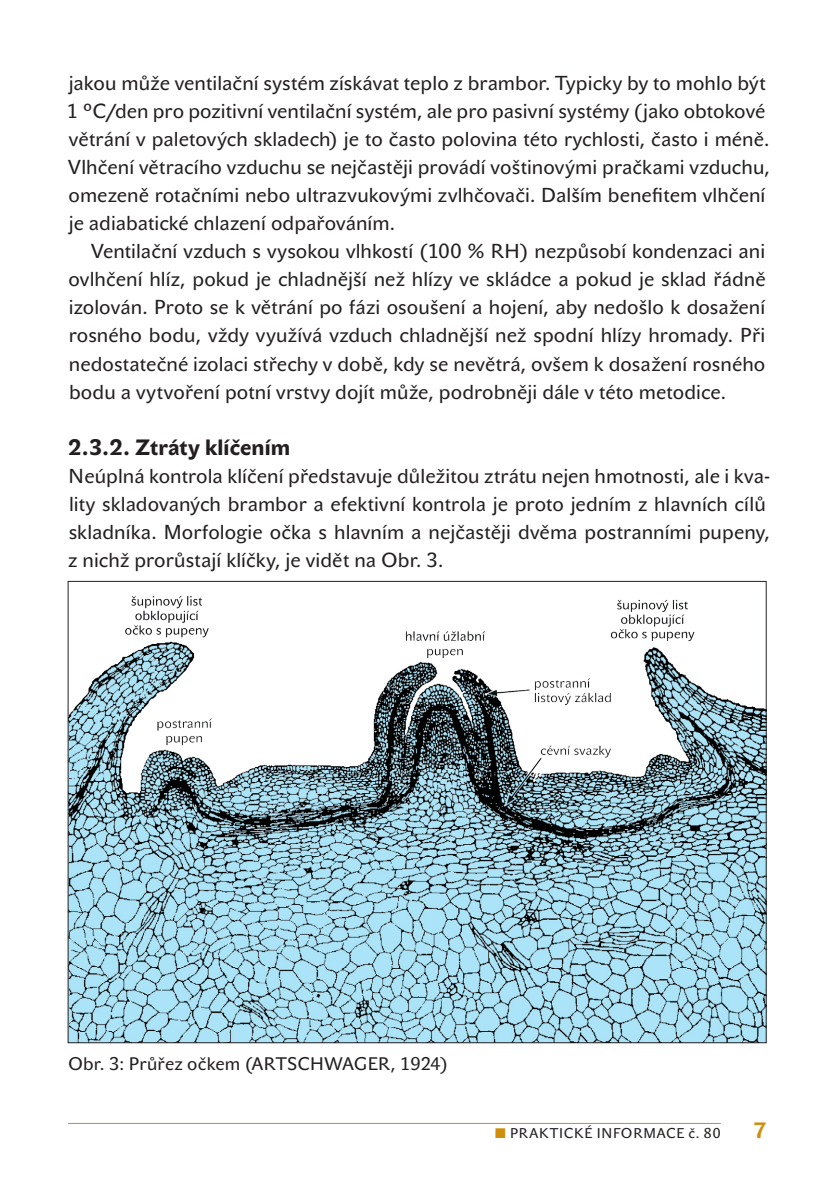
<style>
.page{position:relative;width:840px;height:1191px;background:#fff}
.page>*{position:absolute;margin:0;border:0;box-sizing:border-box;transform-origin:0 0}
.PODTITULEK{font:22px "John Sans Heavy Pro";letter-spacing:.005em;color:#231f20}
.t1{font:700 22px "John Sans Text Pro";color:#ce8f0f}
.TEXT{font:20px/28px "John Sans Text Pro";letter-spacing:.005em;color:#231f20}
.TEXT1{font:20px/28px "John Sans Text Pro";letter-spacing:.005em;color:#231f20;text-align:justify}
.POPISEK{font:18px "John Sans Text Pro";letter-spacing:.015em;color:#231f20}
.t2{font:14px "John Sans Text Pro";letter-spacing:.06em;color:#231f20}
</style>
<div class="page">
<img style="left:70px;top:596px;width:694px;height:445px">
<hr style="left:68px;top:1123px;width:652px;height:1px;background:#ce8f0f">
<p class="TEXT" style="left:67px;top:70px;width:704px">jakou může ventilační systém získávat teplo z brambor. Typicky by to mohlo být 1 °C/den pro pozitivní ventilační systém, ale pro pasivní systémy (jako obtokové větrání v paletových skladech) je to často polovina této rychlosti, často i méně.<br>Vlhčení větracího vzduchu se nejčastěji provádí voštinovými pračkami vzduchu, omezeně rotačními nebo ultrazvukovými zvlhčovači. Dalším benefitem vlhčení je adiabatické chlazení odpařováním.</p>
<p class="TEXT1" style="left:68px;top:238px;width:698px;text-indent:22px">Ventilační vzduch s vysokou vlhkostí (100 % RH) nezpůsobí kondenzaci ani ovlhčení hlíz, pokud je chladnější než hlízy ve skládce a pokud je sklad řádně izolován. Proto se k větrání po fázi osoušení a hojení, aby nedošlo k dosažení rosného bodu, vždy využívá vzduch chladnější než spodní hlízy hromady. Při nedostatečné izolaci střechy v době, kdy se nevětrá, ovšem k dosažení rosného bodu a vytvoření potní vrstvy dojít může, podrobněji dále v této metodice.</p>
<p class="PODTITULEK" style="left:68px;top:434px;width:223px">2.3.2. Ztráty klíčením</p>
<p class="TEXT" style="left:68px;top:462px;width:703px">Neúplná kontrola klíčení představuje důležitou ztrátu nejen hmotnosti, ale i kva&shy;lity skladovaných brambor a efektivní kontrola je proto jedním z hlavních cílů skladníka. Morfologie očka s hlavním a nejčastěji dvěma postranními pupeny, z nichž prorůstají klíčky, je vidět na Obr. 3.</p>
<p class="POPISEK" style="left:68px;top:1053px;width:381px">Obr. 3: Průřez očkem (ARTSCHWAGER, 1924)</p>
<p class="t2" style="left:510px;top:1125px;width:212px">PRAKTICKÉ INFORMACE č. 80</p>
<p class="t1" style="left:753px;top:1117px;width:14px">7</p>
</div>
